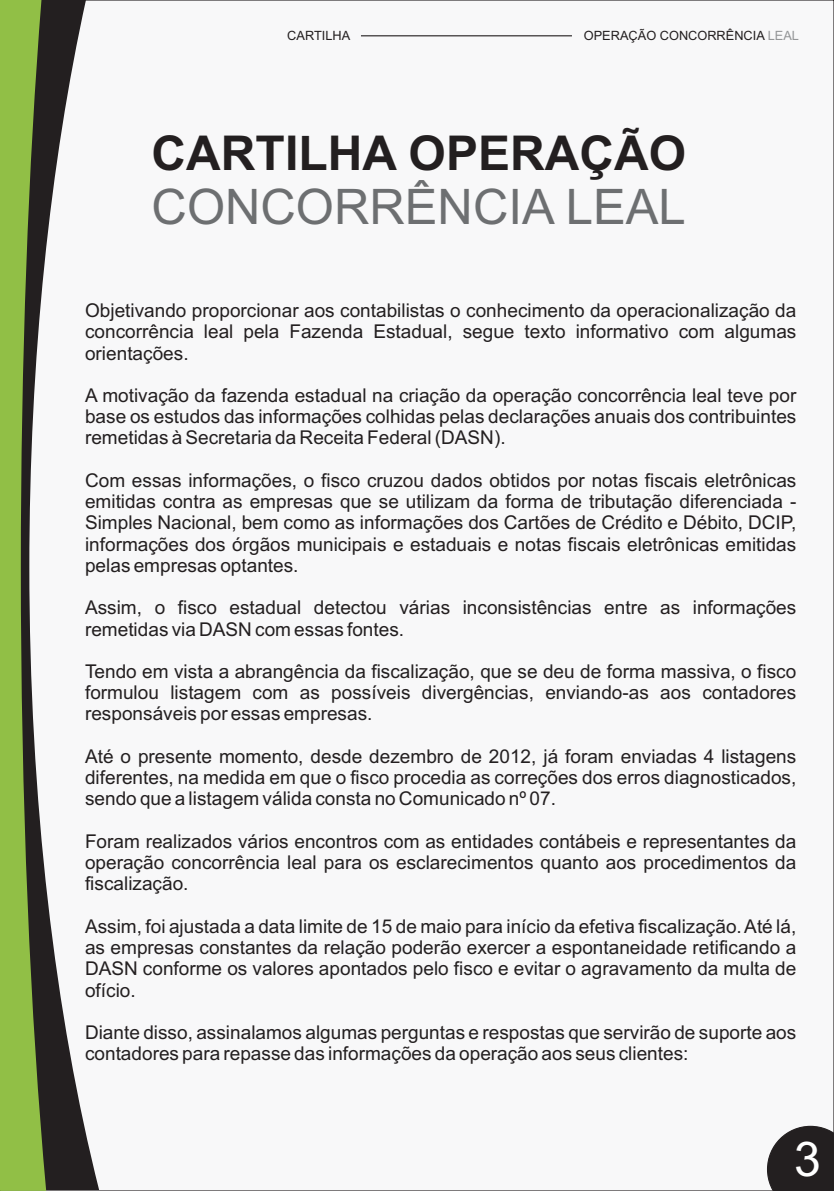
<style>
.page{position:relative;width:834px;height:1191px;background:#fff}
.page>*{position:absolute;margin:0;border:0;box-sizing:border-box;transform-origin:0 0}
.t1{font:49px "Arial";color:#6d6f71}
.t2{font:700 48px "Arial";color:#231f20}
.t3{font:48px "Arial";color:#fff}
.t4{font:19px/21.2px "Arial";color:#231f20;text-align:justify}
.t5{font:12.8px "Arial";color:#231f20}
.s1{color:#949698}
</style>
<div class="page">
<div style="left:0;top:0;width:833px;height:1191px;background:#f8f8f9"></div>
<svg style="left:767px;top:1125px;width:64px;height:64px;background:#3e3a3b"></svg>
<hr style="left:361px;top:35px;width:211px;height:1px;background:#231f20">
<svg style="left:46px;top:0;width:53px;height:1190px"></svg>
<svg style="left:0;top:0;width:46px;height:1190px;background:#819d53"></svg>
<p class="t5" style="left:287px;top:31px;width:64px">CARTILHA</p>
<p class="t5" style="left:583px;top:31px;width:217px">OPERAÇÃO CONCORRÊNCIA <span class="s1">LEAL</span></p>
<h2 class="t2" style="left:151px;top:135px;width:536px">CARTILHA OPERAÇÃO</h2>
<h1 class="t1" style="left:151px;top:189px;width:535px">CONCORRÊNCIA LEAL</h1>
<p class="t4" style="left:85px;top:301px;width:712px">Objetivando proporcionar aos contabilistas o conhecimento da operacionalização da concorrência leal pela Fazenda Estadual, segue texto informativo com algumas orientações.</p>
<p class="t4" style="left:85px;top:386px;width:712px">A motivação da fazenda estadual na criação da operação concorrência leal teve por base os estudos das informações colhidas pelas declarações anuais dos contribuintes remetidas à Secretaria da Receita Federal (DASN).</p>
<p class="t4" style="left:85px;top:471px;width:712px">Com essas informações, o fisco cruzou dados obtidos por notas fiscais eletrônicas emitidas contra as empresas que se utilizam da forma de tributação diferenciada - Simples Nacional, bem como as informações dos Cartões de Crédito e Débito, DCIP, informações dos órgãos municipais e estaduais e notas fiscais eletrônicas emitidas pelas empresas optantes.</p>
<p class="t4" style="left:85px;top:599px;width:712px">Assim, o fisco estadual detectou várias inconsistências entre as informações remetidas via DASN com essas fontes.</p>
<p class="t4" style="left:85px;top:662px;width:712px">Tendo em vista a abrangência da fiscalização, que se deu de forma massiva, o fisco formulou listagem com as possíveis divergências, enviando-as aos contadores responsáveis por essas empresas.</p>
<p class="t4" style="left:85px;top:747px;width:712px">Até o presente momento, desde dezembro de 2012, já foram enviadas 4 listagens diferentes, na medida em que o fisco procedia as correções dos erros diagnosticados, sendo que a listagem válida consta no Comunicado nº 07.</p>
<p class="t4" style="left:85px;top:832px;width:712px">Foram realizados vários encontros com as entidades contábeis e representantes da operação concorrência leal para os esclarecimentos quanto aos procedimentos da fiscalização.</p>
<p class="t4" style="left:85px;top:917px;width:712px">Assim, foi ajustada a data limite de 15 de maio para início da efetiva fiscalização. Até lá, as empresas constantes da relação poderão exercer a espontaneidade retificando a DASN conforme os valores apontados pelo fisco e evitar o agravamento da multa de ofício.</p>
<p class="t4" style="left:85px;top:1023px;width:712px">Diante disso, assinalamos algumas perguntas e respostas que servirão de suporte aos contadores para repasse das informações da operação aos seus clientes:</p>
<h2 class="t3" style="left:794px;top:1141px;width:28px">3</h2>
</div>
